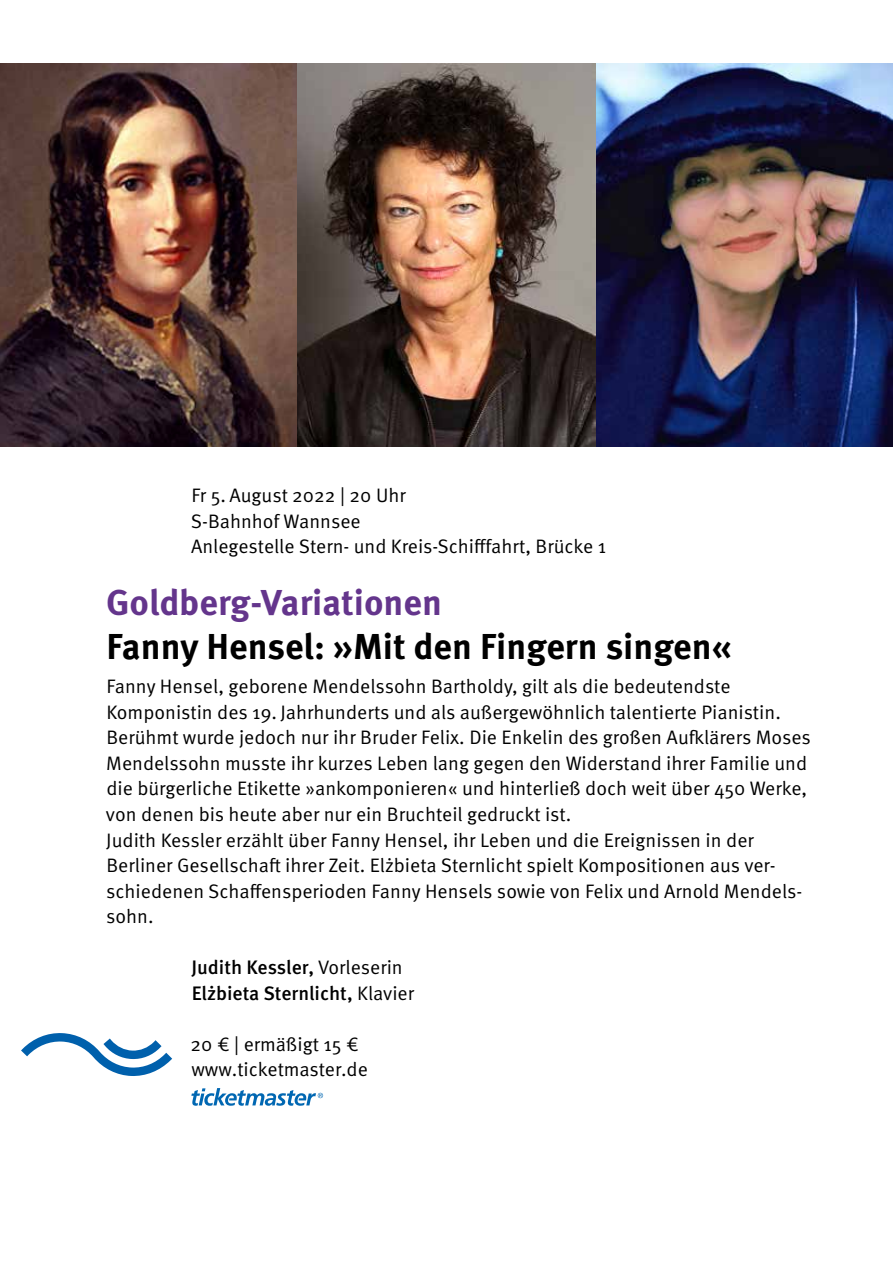
<style>
.page{position:relative;width:893px;height:1263px;background:#fff}
.page>*{position:absolute;margin:0;border:0;box-sizing:border-box;transform-origin:0 0}
.t1{font:700 36px "Meta Pro";color:#000}
.t2{font:700 36px "Meta Pro";color:#64358c}
.t3{font:19.5px/25.5px "Meta Pro Norm";color:#000}
.t4{font:500 19.5px/25.5px "Meta Pro";color:#000}
.s1{font-family:"Meta Pro Norm";font-weight:400}
</style>
<div class="page">
<svg style="left:191px;top:1088px;width:132px;height:18px"></svg>
<svg style="left:21px;top:1033px;width:151px;height:43px"></svg>
<img style="left:0;top:64px;width:893px;height:382px">
<p class="t3" style="left:191px;top:482px;width:417px">Fr 5. August 2022 | 20 Uhr<br>S-Bahnhof Wannsee<br>Anlegestelle Stern- und Kreis-Schifffahrt, Brücke 1</p>
<h1 class="t2" style="left:106px;top:574px;width:337px">Goldberg-Variationen</h1>
<h1 class="t1" style="left:107px;top:619px;width:627px">Fanny Hensel: »Mit den Fingern singen«</h1>
<p class="t3" style="left:106px;top:673px;width:706px">Fanny Hensel, geborene Mendelssohn Bartholdy, gilt als die bedeutendste Komponistin des 19. Jahrhunderts und als außergewöhnlich talentierte Pianistin.<br>Berühmt wurde jedoch nur ihr Bruder Felix. Die Enkelin des großen Aufklärers Moses Mendelssohn musste ihr kurzes Leben lang gegen den Widerstand ihrer Familie und die bürgerliche Etikette »ankomponieren« und hinterließ doch weit über 450 Werke, von denen bis heute aber nur ein Bruchteil gedruckt ist.<br>Judith Kessler erzählt über Fanny Hensel, ihr Leben und die Ereignissen in der Berliner Gesellschaft ihrer Zeit. Elżbieta Sternlicht spielt Kompositionen aus ver&shy;schiedenen Schaffensperioden Fanny Hensels sowie von Felix und Arnold Mendels&shy;sohn.</p>
<p class="t4" style="left:191px;top:953px;width:224px">Judith Kessler, <span class="s1">Vorleserin<br></span>Elżbieta Sternlicht, <span class="s1">Klavier</span></p>
<p class="t3" style="left:191px;top:1030px;width:179px">20 € | ermäßigt 15 € www.ticketmaster.de</p>
</div>
